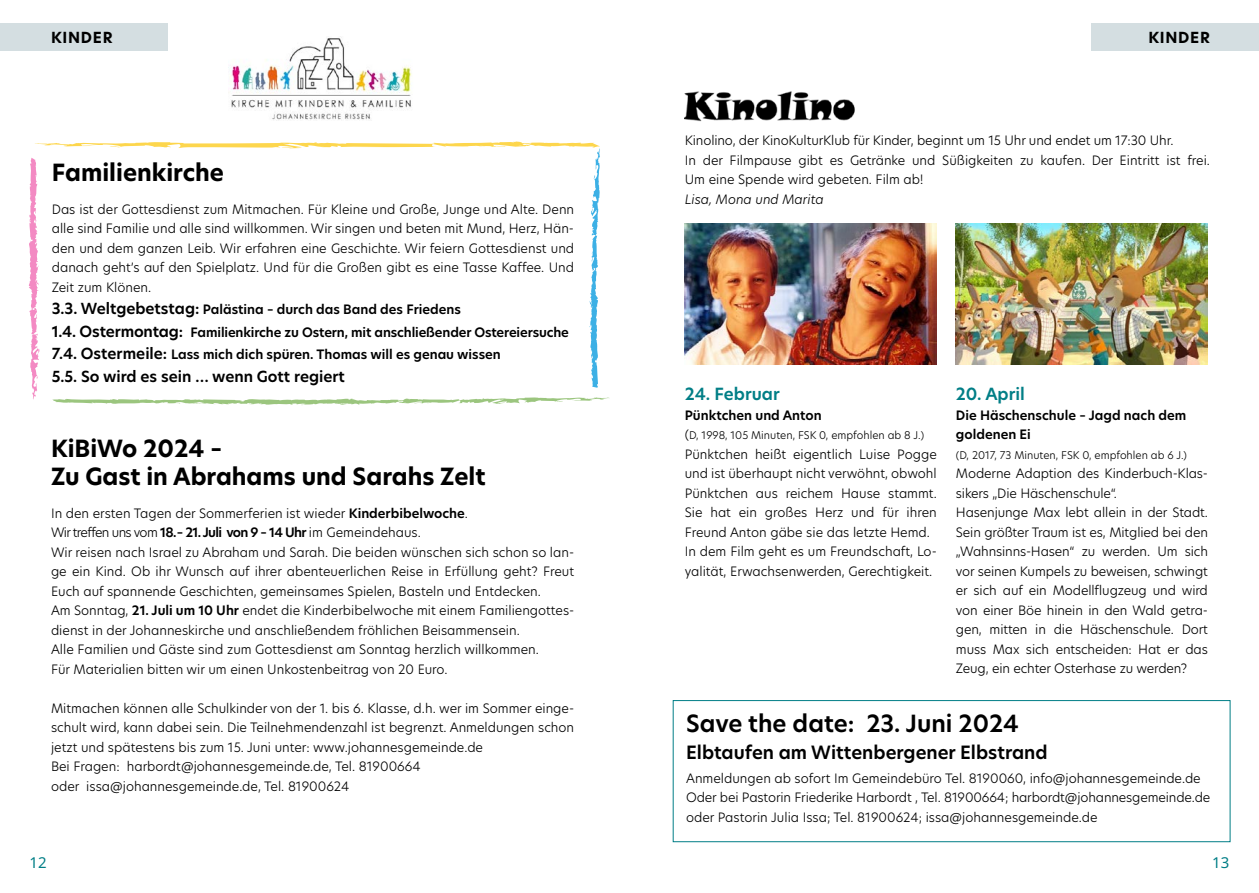
<style>
.page{position:relative;width:1259px;height:893px;background:#fff}
.page>*{position:absolute;margin:0;border:0;box-sizing:border-box;transform-origin:0 0}
.t1{font:700 23.25px/28.5px "New Hero";color:#000}
.t2{font:600 23.25px "New Hero";color:#000}
.t3{font:600 18px "New Hero";color:#000}
.t4{font:600 16.5px "New Hero";color:#007e86}
.t5{font:600 15px "New Hero";color:#000}
.t6{font:700 15px "New Hero";letter-spacing:.05em;color:#000}
.t7{font:15px "Noto Sans";color:#007e86}
.t8{font:300 12.75px/19.5px "New Hero";color:#000}
.t9{font:600 12.75px/22.5px "New Hero";color:#000}
.t10{font:italic 300 12.75px "New Hero";color:#000}
.t11{font:300 10.5px "New Hero";color:#000}
.s1{font-size:15px}
.s2{font-weight:600}
.s3{font-size:12.75px}
</style>
<div class="page">
<div style="left:1091px;top:24px;width:168px;height:27px;background:#d4dee1"></div>
<div style="left:0;top:24px;width:167px;height:27px;background:#d4dee1"></div>
<img style="left:956px;top:223px;width:252px;height:142px">
<img style="left:685px;top:223px;width:251px;height:142px">
<img style="left:685px;top:91px;width:170px;height:31px">
<div style="left:673px;top:700px;width:557px;height:142px;border:1px solid #007e86"></div>
<img style="left:228px;top:36px;width:184px;height:84px">
<svg style="left:28px;top:142px;width:582px;height:263px"></svg>
<p class="t6" style="left:51px;top:28px;width:63px">KINDER</p>
<p class="t6" style="left:1148px;top:28px;width:63px">KINDER</p>
<h1 class="t1" style="left:52px;top:159px;width:174px">Familienkirche</h1>
<p class="t8" style="left:52px;top:199px;width:524px;text-align:justify">Das ist der Gottesdienst zum Mitmachen. Für Kleine und Große, Junge und Alte. Denn alle sind Familie und alle sind willkommen. Wir singen und beten mit Mund, Herz, Hän&shy;den und dem ganzen Leib. Wir erfahren eine Geschichte. Wir feiern Gottesdienst und danach geht’s auf den Spielplatz. Und für die Großen gibt es eine Tasse Kaffee. Und Zeit zum Klönen.</p>
<p class="t9" style="left:52px;top:298px;width:519px"><span class="s1">3.3. Weltgebetstag:</span> Palästina – durch das Band des Friedens<br><span class="s1">1.4. Ostermontag:</span> Familienkirche zu Ostern, mit anschließender Ostereiersuche<br><span class="s1">7.4. Ostermeile:</span> Lass mich dich spüren. Thomas will es genau wissen</p>
<p class="t5" style="left:52px;top:366px;width:295px">5.5. So wird es sein … wenn Gott regiert</p>
<h1 class="t1" style="left:51px;top:434px;width:436px">KiBiWo 2024 –<br>Zu Gast in Abrahams und Sarahs Zelt</h1>
<p class="t8" style="left:51px;top:503px;width:525px">In den ersten Tagen der Sommerferien ist wieder <span class="s2">Kinderbibelwoche</span>.<br>Wir treffen uns vom <span class="s2">18.– 21. Juli von 9 – 14 Uhr</span> im Gemeindehaus.<br>Wir reisen nach Israel zu Abraham und Sarah. Die beiden wünschen sich schon so lan&shy;ge ein Kind. Ob ihr Wunsch auf ihrer abenteuerlichen Reise in Erfüllung geht? Freut Euch auf spannende Geschichten, gemeinsames Spielen, Basteln und Entdecken.<br>Am Sonntag, <span class="s2">21. Juli um 10 Uhr</span> endet die Kinderbibelwoche mit einem Familiengottes&shy;dienst in der Johanneskirche und anschließendem fröhlichen Beisammensein.<br>Alle Familien und Gäste sind zum Gottesdienst am Sonntag herzlich willkommen.<br>Für Materialien bitten wir um einen Unkostenbeitrag von 20 Euro.</p>
<p class="t8" style="left:51px;top:698px;width:525px">Mitmachen können alle Schulkinder von der 1. bis 6. Klasse, d.h. wer im Sommer einge&shy;schult wird, kann dabei sein. Die Teilnehmendenzahl ist begrenzt. Anmeldungen schon jetzt und spätestens bis zum 15. Juni unter: www.johannesgemeinde.de<br>Bei Fragen: harbordt@johannesgemeinde.de, Tel. 81900664<br>oder issa@johannesgemeinde.de, Tel. 81900624</p>
<p class="t8" style="left:685px;top:130px;width:527px">Kinolino, der KinoKulturKlub für Kinder, beginnt um 15 Uhr und endet um 17:30 Uhr.<br>In der Filmpause gibt es Getränke und Süßigkeiten zu kaufen. Der Eintritt ist frei.<br>Um eine Spende wird gebeten. Film ab!</p>
<p class="t10" style="left:685px;top:190px;width:141px">Lisa, Mona und Marita</p>
<p class="t4" style="left:685px;top:383px;width:96px">24. Februar</p>
<p class="t9" style="left:685px;top:404px;width:138px">Pünktchen und Anton</p>
<p class="t11" style="left:685px;top:428px;width:241px"><span class="s3">(</span>D, 1998, 105 Minuten, FSK 0, empfohlen ab 8 J.)</p>
<p class="t8" style="left:685px;top:444px;width:253px">Pünktchen heißt eigentlich Luise Pogge und ist überhaupt nicht verwöhnt, obwohl Pünktchen aus reichem Hause stammt.<br>Sie hat ein großes Herz und für ihren Freund Anton gäbe sie das letzte Hemd.<br>In dem Film geht es um Freundschaft, Lo&shy;yalität, Erwachsenwerden, Gerechtigkeit.</p>
<p class="t4" style="left:956px;top:383px;width:70px">20. April</p>
<p class="t9" style="left:956px;top:405px;width:232px;line-height:19.5px">Die Häschenschule – Jagd nach dem goldenen Ei</p>
<p class="t11" style="left:956px;top:448px;width:233px">(D, 2017, 73 Minuten, FSK 0, empfohlen ab 6 J.)</p>
<p class="t8" style="left:956px;top:463px;width:253px">Moderne Adaption des Kinderbuch-Klas&shy;sikers „Die Häschenschule“.<br>Hasenjunge Max lebt allein in der Stadt.<br>Sein größter Traum ist es, Mitglied bei den „Wahnsinns-Hasen“ zu werden. Um sich vor seinen Kumpels zu beweisen, schwingt er sich auf ein Modellflugzeug und wird von einer Böe hinein in den Wald getra&shy;gen, mitten in die Häschenschule. Dort muss Max sich entscheiden: Hat er das Zeug, ein echter Osterhase zu werden?</p>
<h1 class="t2" style="left:686px;top:708px;width:334px">Save the date: 23. Juni 2024</h1>
<h2 class="t3" style="left:686px;top:740px;width:363px">Elbtaufen am Wittenbergener Elbstrand</h2>
<p class="t8" style="left:686px;top:768px;width:526px">Anmeldungen ab sofort Im Gemeindebüro Tel. 8190060, info@johannesgemeinde.de<br>Oder bei Pastorin Friederike Harbordt , Tel. 81900664; harbordt@johannesgemeinde.de oder Pastorin Julia Issa; Tel. 81900624; issa@johannesgemeinde.de</p>
<p class="t7" style="left:30px;top:852px;width:19px">12</p>
<p class="t7" style="left:1212px;top:852px;width:19px">13</p>
</div>
